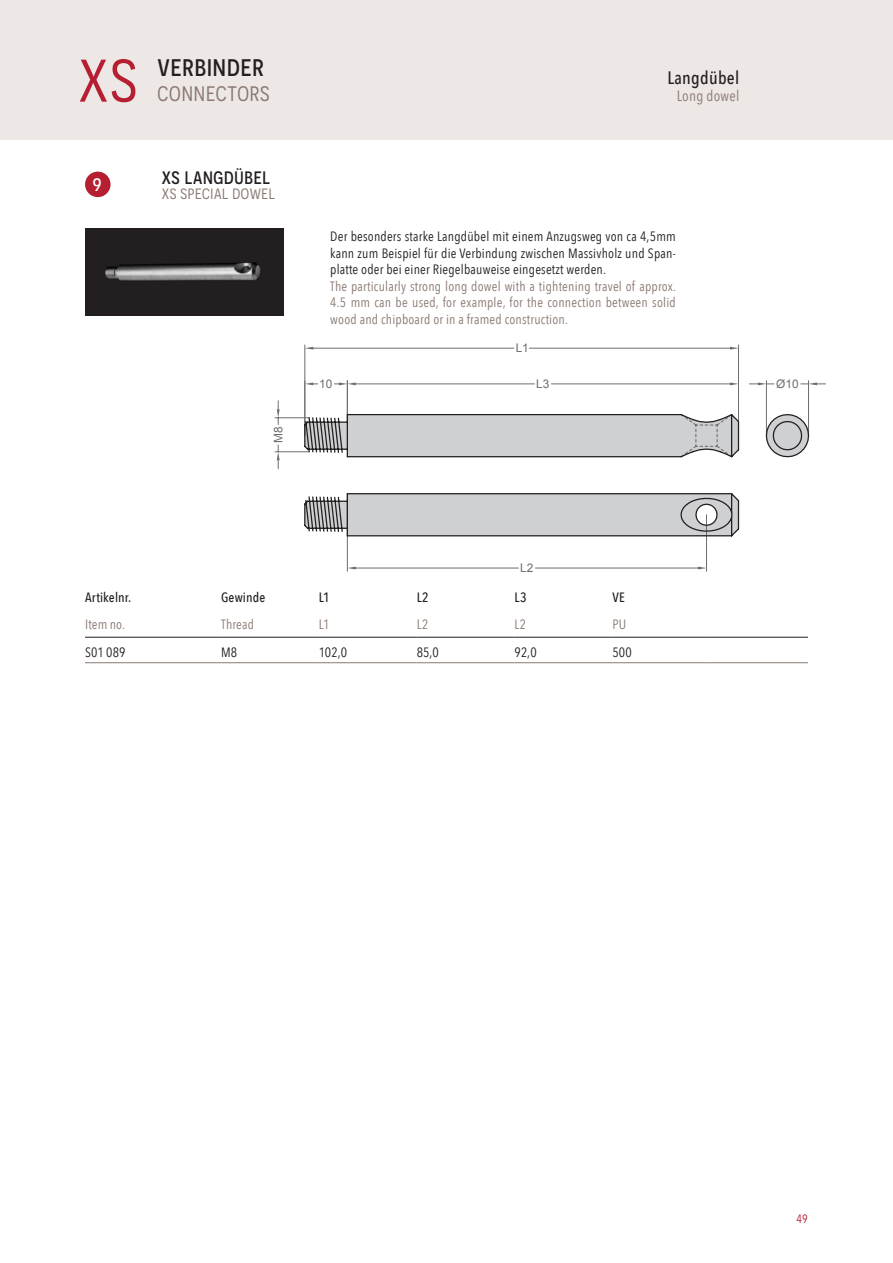
<style>
.page{position:relative;width:893px;height:1263px;background:#fff}
.page>*{position:absolute;margin:0;border:0;box-sizing:border-box;transform-origin:0 0}
.t1{font:60px "Novecentosansnarrow";color:#b61f32}
.Überschrift{font:500 24px "Novecentosansnarrow";letter-spacing:.04em;color:#231f20}
.t2{font:21px "Novecentosansnarrow";letter-spacing:.04em;color:#8a7972}
.t3{font:500 18.15px "Novecentosansnarrow";color:#fff}
.t4{font:500 18px "Novecentosansnarrow";letter-spacing:.04em;color:#231f20}
.Aufzählung_Links_DE{font:500 18px "Avenir Next Condensed";letter-spacing:.015em;color:#231f20}
.t5{font:15px "Novecentosansnarrow";letter-spacing:.04em;color:#8a7972}
.Aufzählung_Links_DE-2{font:15px "Avenir Next Condensed";letter-spacing:.015em;color:#8a7972}
.Fließtext{font:13.5px/16.5px "Avenir Next Condensed";letter-spacing:.015em;color:#231f20;text-align:justify}
.Fließtext-2{font:13.5px/16.5px "Avenir Next Condensed";letter-spacing:.015em;color:#8a7972;text-align:justify}
.Tabelle-DT_9_11pt{font:500 13.5px "Avenir Next Condensed";letter-spacing:.01em;color:#231f20}
.Tabelle-DT_9_11pt-2{font:13.5px "Avenir Next Condensed";letter-spacing:.01em;color:#231f20}
.Tabelle-EN_9_11pt{font:13.5px "Avenir Next Condensed";letter-spacing:.01em;color:#8a7972}
.t6{font:12px "Avenir Next Condensed";color:#b61f32}
.t7{font:11.85px "Arial";color:#6c6d70}
</style>
<div class="page">
<div style="left:0;top:0;width:893px;height:140px;background:#ede7e5"></div>
<hr style="left:85px;top:637px;width:136px;height:1px;background:#231f20">
<hr style="left:221px;top:637px;width:98px;height:1px;background:#231f20">
<hr style="left:319px;top:637px;width:98px;height:1px;background:#231f20">
<hr style="left:417px;top:637px;width:97px;height:1px;background:#231f20">
<hr style="left:514px;top:637px;width:98px;height:1px;background:#231f20">
<hr style="left:612px;top:637px;width:98px;height:1px;background:#231f20">
<hr style="left:710px;top:637px;width:98px;height:1px;background:#231f20">
<hr style="left:85px;top:662px;width:136px;height:1px;background:#8a7972">
<hr style="left:221px;top:662px;width:98px;height:1px;background:#8a7972">
<hr style="left:319px;top:662px;width:98px;height:1px;background:#8a7972">
<hr style="left:417px;top:662px;width:97px;height:1px;background:#8a7972">
<hr style="left:514px;top:662px;width:98px;height:1px;background:#8a7972">
<hr style="left:612px;top:662px;width:98px;height:1px;background:#8a7972">
<hr style="left:710px;top:662px;width:98px;height:1px;background:#8a7972">
<hr style="left:766px;top:381px;width:1px;height:56px;background:#6c6d70">
<hr style="left:808px;top:381px;width:1px;height:56px;background:#6c6d70">
<svg style="left:749px;top:382px;width:25px;height:3px"></svg>
<svg style="left:801px;top:382px;width:24px;height:3px"></svg>
<hr style="left:551px;top:384px;width:179px;height:1px;background:#6c6d70">
<hr style="left:356px;top:384px;width:178px;height:1px;background:#6c6d70">
<svg style="left:730px;top:382px;width:8px;height:3px"></svg>
<hr style="left:347px;top:381px;width:1px;height:41px;background:#6c6d70">
<svg style="left:334px;top:382px;width:22px;height:3px"></svg>
<svg style="left:306px;top:382px;width:12px;height:3px"></svg>
<hr style="left:305px;top:345px;width:1px;height:91px;background:#6c6d70">
<hr style="left:738px;top:345px;width:1px;height:91px;background:#6c6d70">
<hr style="left:313px;top:348px;width:201px;height:1px;background:#6c6d70">
<hr style="left:529px;top:348px;width:201px;height:1px;background:#6c6d70">
<svg style="left:305px;top:347px;width:8px;height:3px"></svg>
<svg style="left:730px;top:347px;width:8px;height:3px"></svg>
<hr style="left:347px;top:494px;width:1px;height:77px;background:#6c6d70">
<hr style="left:706px;top:515px;width:1px;height:56px;background:#6c6d70">
<hr style="left:356px;top:568px;width:162px;height:1px;background:#6c6d70">
<hr style="left:535px;top:568px;width:163px;height:1px;background:#6c6d70">
<svg style="left:347px;top:567px;width:9px;height:2px"></svg>
<svg style="left:698px;top:567px;width:8px;height:2px"></svg>
<hr style="left:275px;top:417px;width:34px;height:1px;background:#6c6d70">
<hr style="left:275px;top:451px;width:34px;height:1px;background:#6c6d70">
<svg style="left:277px;top:401px;width:3px;height:24px"></svg>
<svg style="left:277px;top:445px;width:3px;height:24px"></svg>
<svg style="left:303px;top:413px;width:507px;height:125px"></svg>
<img style="left:85px;top:228px;width:199px;height:88px">
<div style="left:85px;top:172px;width:26px;height:25px;background:#b61f32;border-radius:50%"></div>
<p class="t1" style="left:79px;top:46px;width:60px">XS</p>
<p class="Überschrift" style="left:157px;top:54px;width:108px">VERBINDER</p>
<p class="t2" style="left:157px;top:81px;width:114px">CONNECTORS</p>
<p class="t3" style="left:93px;top:174px;width:10px">9</p>
<p class="t4" style="left:162px;top:167px;width:110px">XS LANGDÜBEL</p>
<p class="t5" style="left:162px;top:185px;width:115px">XS SPECIAL DOWEL</p>
<p class="t7" style="left:270px;top:443px;width:18px;rotate:-90deg">M8</p>
<p class="Aufzählung_Links_DE" style="left:668px;top:67px;width:73px">Langdübel</p>
<p class="Aufzählung_Links_DE-2" style="left:677px;top:83px;width:64px">Long dowel</p>
<p class="Fließtext" style="left:330px;top:227px;width:347px">Der besonders starke Langdübel mit einem Anzugsweg von ca 4,5mm kann zum Beispiel für die Verbindung zwischen Massivholz und Span&shy;platte oder bei einer Riegelbauweise eingesetzt werden.</p>
<p class="Fließtext-2" style="left:330px;top:277px;width:347px">The particularly strong long dowel with a tightening travel of approx.<br>4.5 mm can be used, for example, for the connection between solid wood and chipboard or in a framed construction.</p>
<p class="t7" style="left:516px;top:340px;width:15px">L1</p>
<p class="t7" style="left:319px;top:376px;width:15px">10</p>
<p class="t7" style="left:536px;top:376px;width:15px">L3</p>
<p class="t7" style="left:776px;top:376px;width:24px">Ø10</p>
<p class="t7" style="left:520px;top:560px;width:15px">L2</p>
<p class="Tabelle-DT_9_11pt" style="left:85px;top:589px;width:48px">Artikelnr.</p>
<p class="Tabelle-DT_9_11pt" style="left:221px;top:589px;width:46px">Gewinde</p>
<p class="Tabelle-DT_9_11pt" style="left:319px;top:589px;width:12px">L1</p>
<p class="Tabelle-DT_9_11pt" style="left:417px;top:589px;width:13px">L2</p>
<p class="Tabelle-DT_9_11pt" style="left:514px;top:589px;width:14px">L3</p>
<p class="Tabelle-DT_9_11pt" style="left:612px;top:589px;width:14px">VE</p>
<p class="Tabelle-EN_9_11pt" style="left:85px;top:613px;width:42px">Item no.</p>
<p class="Tabelle-EN_9_11pt" style="left:221px;top:613px;width:34px">Thread</p>
<p class="Tabelle-EN_9_11pt" style="left:319px;top:613px;width:12px">L1</p>
<p class="Tabelle-EN_9_11pt" style="left:417px;top:613px;width:13px">L2</p>
<p class="Tabelle-EN_9_11pt" style="left:514px;top:613px;width:13px">L2</p>
<p class="Tabelle-EN_9_11pt" style="left:612px;top:613px;width:15px">PU</p>
<p class="Tabelle-DT_9_11pt-2" style="left:85px;top:640px;width:42px">S01 089</p>
<p class="Tabelle-DT_9_11pt-2" style="left:221px;top:640px;width:18px">M8</p>
<p class="Tabelle-DT_9_11pt-2" style="left:319px;top:640px;width:30px">102,0</p>
<p class="Tabelle-DT_9_11pt-2" style="left:417px;top:640px;width:24px">85,0</p>
<p class="Tabelle-DT_9_11pt-2" style="left:514px;top:640px;width:24px">92,0</p>
<p class="Tabelle-DT_9_11pt-2" style="left:612px;top:640px;width:21px">500</p>
<p class="t6" style="left:796px;top:1208px;width:13px">49</p>
</div>
